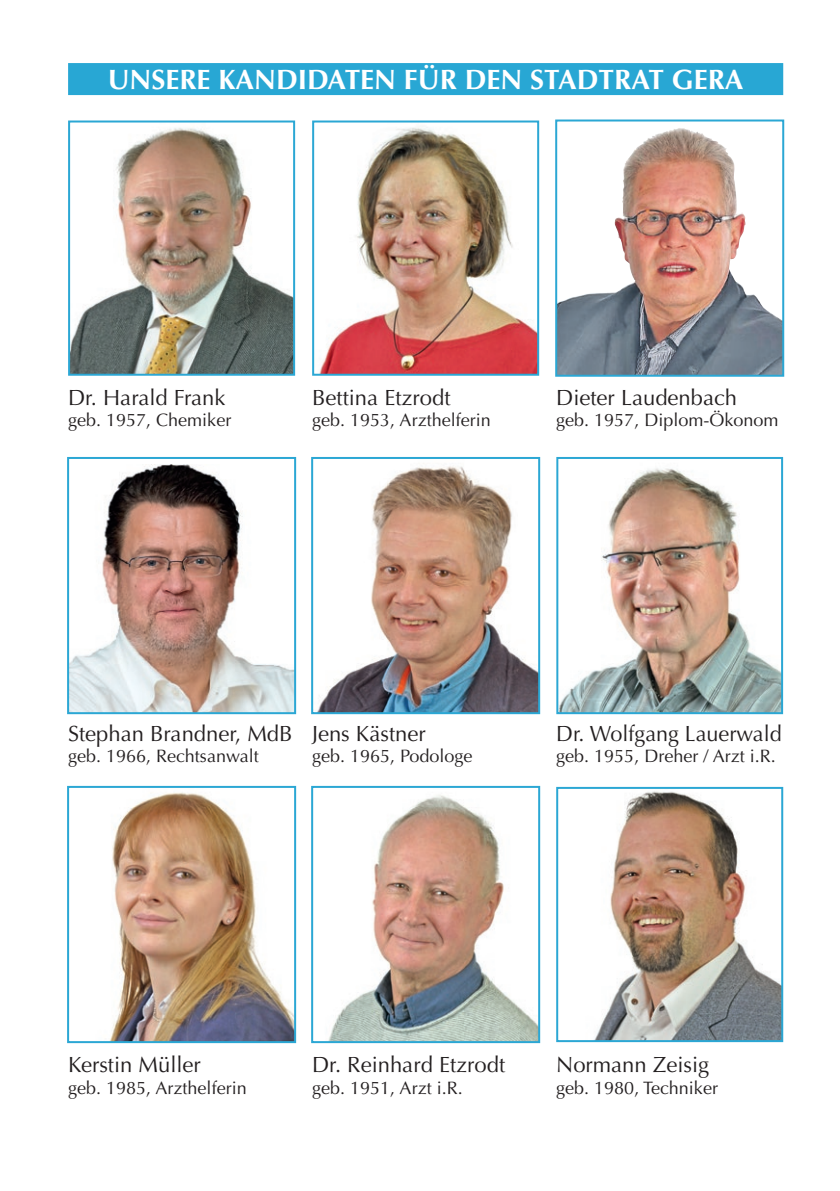
<style>
.page{position:relative;width:840px;height:1191px;background:#fff}
.page>*{position:absolute;margin:0;border:0;box-sizing:border-box;transform-origin:0 0}
.t1{font:700 28px "Optima LT Std";color:#fff}
.t2{font:22px "Optima LT Std";color:#231f20}
.t3{font:18px "Optima LT Std";color:#231f20}
</style>
<div class="page">
<div style="left:68px;top:63px;width:714px;height:32px;background:#28a7d4"></div>
<img style="left:71px;top:128px;width:221px;height:245px">
<div style="left:68px;top:120px;width:227px;height:256px;border:2px solid #2ba7d4"></div>
<img style="left:319px;top:127px;width:217px;height:246px">
<div style="left:312px;top:120px;width:227px;height:256px;border:2px solid #2ba7d4"></div>
<img style="left:595px;top:791px;width:184px;height:248px">
<div style="left:556px;top:787px;width:226px;height:255px;border:2px solid #2ba7d4"></div>
<img style="left:558px;top:128px;width:222px;height:246px">
<div style="left:555px;top:119px;width:228px;height:258px;border:2px solid #2ba7d4"></div>
<img style="left:70px;top:464px;width:223px;height:247px">
<div style="left:67px;top:457px;width:229px;height:257px;border:2px solid #2ba7d4"></div>
<img style="left:317px;top:466px;width:220px;height:245px">
<div style="left:311px;top:457px;width:229px;height:257px;border:2px solid #2ba7d4"></div>
<img style="left:559px;top:468px;width:220px;height:243px">
<div style="left:556px;top:457px;width:226px;height:257px;border:2px solid #2ba7d4"></div>
<img style="left:110px;top:792px;width:183px;height:248px">
<div style="left:67px;top:786px;width:229px;height:257px;border:2px solid #2ba7d4"></div>
<img style="left:328px;top:795px;width:209px;height:245px">
<div style="left:311px;top:786px;width:229px;height:257px;border:2px solid #2ba7d4"></div>
<h1 class="t1" style="left:108px;top:63px;width:637px">UNSERE KANDIDATEN FÜR DEN STADTRAT GERA</h1>
<p class="t2" style="left:68px;top:384px;width:159px">Dr. Harald Frank</p>
<p class="t3" style="left:68px;top:410px;width:165px">geb. 1957, Chemiker</p>
<p class="t2" style="left:312px;top:384px;width:140px">Bettina Etzrodt</p>
<p class="t3" style="left:312px;top:410px;width:180px">geb. 1953, Arzthelferin</p>
<p class="t2" style="left:556px;top:384px;width:182px">Dieter Laudenbach</p>
<p class="t3" style="left:556px;top:410px;width:224px">geb. 1957, Diplom-Ökonom</p>
<p class="t2" style="left:68px;top:720px;width:226px">Stephan Brandner, MdB</p>
<p class="t3" style="left:68px;top:745px;width:192px">geb. 1966, Rechtsanwalt</p>
<p class="t2" style="left:312px;top:720px;width:115px">Jens Kästner</p>
<p class="t3" style="left:312px;top:745px;width:162px">geb. 1965, Podologe</p>
<p class="t2" style="left:556px;top:720px;width:227px">Dr. Wolfgang Lauerwald</p>
<p class="t3" style="left:556px;top:745px;width:221px">geb. 1955, Dreher / Arzt i.R.</p>
<p class="t2" style="left:68px;top:1052px;width:134px">Kerstin Müller</p>
<p class="t3" style="left:68px;top:1077px;width:180px">geb. 1985, Arzthelferin</p>
<p class="t2" style="left:312px;top:1052px;width:194px">Dr. Reinhard Etzrodt</p>
<p class="t3" style="left:312px;top:1077px;width:152px">geb. 1951, Arzt i.R.</p>
<p class="t2" style="left:556px;top:1052px;width:154px">Normann Zeisig</p>
<p class="t3" style="left:556px;top:1077px;width:163px">geb. 1980, Techniker</p>
</div>
